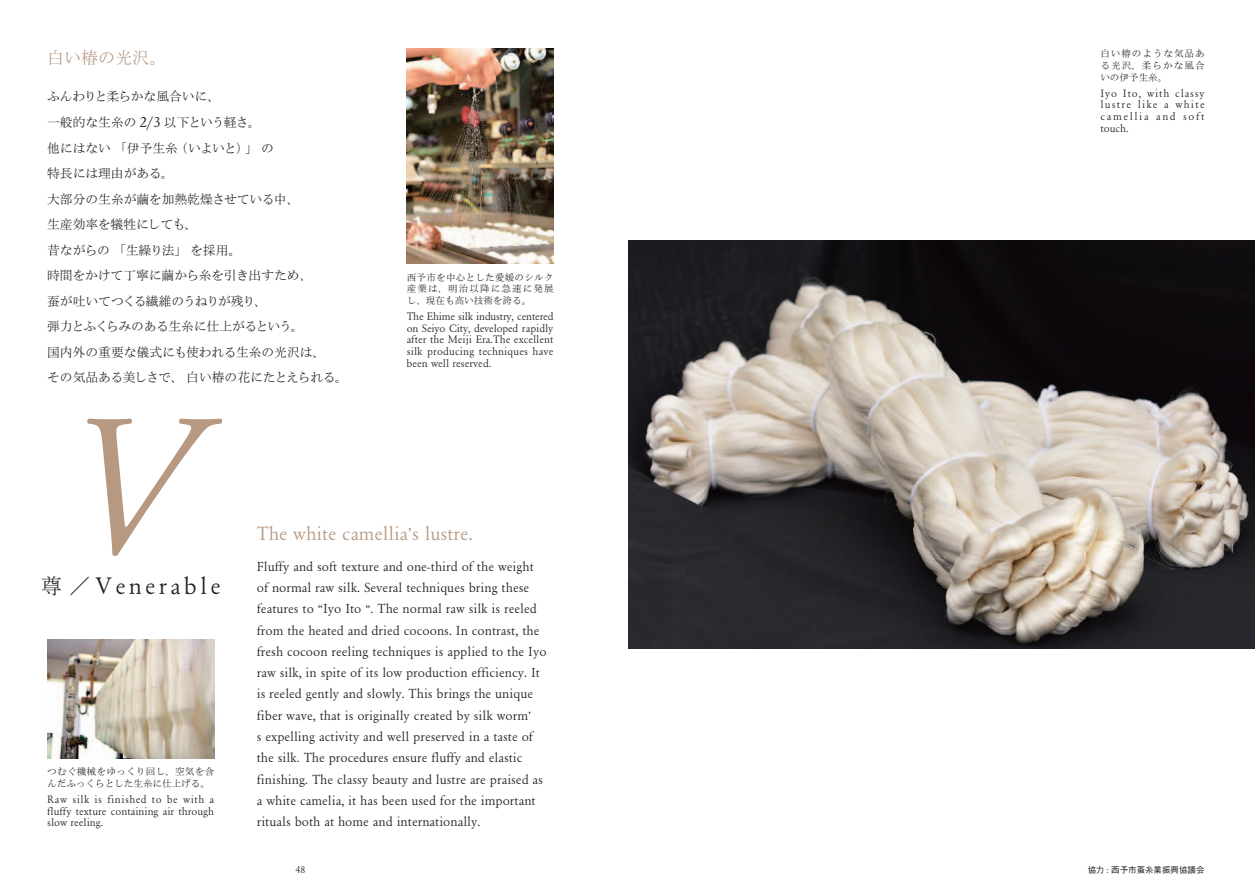
<style>
.page{position:relative;width:1255px;height:889px;background:#fff}
.page>*{position:absolute;margin:0;border:0;box-sizing:border-box;transform-origin:0 0}
.t1{font:italic 201.9px "Adobe Garamond Pro";color:#b79881}
.t2{font:23.85px "Ro Garamond";letter-spacing:.135em;color:#231f20}
.t3{font:21.3px "Ro H Mincho Pr 5 N";color:#231f20}
.t4{font:19.05px "Ro Garamond";color:#b79881}
.t5{font:16.95px "Ro H Mincho Pr 5 N";color:#b79881}
.t6{font:13.05px/21.3px "Ro Garamond";color:#231f20}
.t7{font:12.75px/25.5px "Ro H Mincho Pr 5 N";color:#231f20}
.t8{font:10.65px/11.7px "Ro Garamond";letter-spacing:.015em;color:#231f20;text-align:justify}
.t9{font:9.9px "Ro Garamond";color:#231f20}
.t10{font:9.6px/11.7px "Ro H Mincho Pr 5 N";letter-spacing:.025em;color:#231f20;text-align:justify}
.t11{font:9.6px/11.7px "Ro H Mincho Pr 5 N";color:#231f20}
.t12{font:500 8.55px "Gothic BBB Pr 6 N";color:#231f20}
.s1{font-family:"Ro Garamond";font-size:14.85px}
.s2{font-family:"Ro Garamond";font-size:14.25px}
.s3{font-family:"Ro H Mincho Pr 5 N";font-size:21.3px}
.s4{font-family:"Ro H Mincho Pr 5 N";font-size:16.95px}
.s5{font-family:"Ro H Mincho Pr 5 N";font-size:11.7px}
.s6{font-family:"DINOT";font-weight:400;font-size:9.3px}
</style>
<div class="page">
<img style="left:628px;top:241px;width:626px;height:407px">
<img style="left:47px;top:639px;width:167px;height:119px">
<img style="left:406px;top:49px;width:147px;height:214px">
<p class="t5" style="left:47px;top:47px;width:121px">白い椿の光沢。</p>
<p class="t7" style="left:47px;top:85px;width:302px">ふんわりと柔らかな風合いに、<br>一般的な生糸の <span class="s1">2</span><span class="s2">/</span><span class="s1">3</span> 以下という軽さ。<br>他にはない「伊予生糸（いよいと）」の<br>特長には理由がある。<br>大部分の生糸が繭を加熱乾燥させている中、<br>生産効率を犠牲にしても、<br>昔ながらの「生繰り法」を採用。<br>時間をかけて丁寧に繭から糸を引き出すため、<br>蚕が吐いてつくる繊維のうねりが残り、<br>弾力とふくらみのある生糸に仕上がるという。<br>国内外の重要な儀式にも使われる生糸の光沢は、<br>その気品ある美しさで、白い椿の花にたとえられる。</p>
<p class="t10" style="left:406px;top:272px;width:148px">西予市を中心とした愛媛のシルク産業は、明治以降に急速に発展し、現在も高い技術を誇る。</p>
<p class="t8" style="left:406px;top:310px;width:148px">The Ehime silk industry, centered on Seiyo City, developed rapidly after the Meiji Era.The excellent silk producing techniques have been well reserved.</p>
<h3 class="t3" style="left:41px;top:572px;width:23px">尊</h3>
<h1 class="t1" style="left:61px;top:367px;width:127px">V</h1>
<h2 class="t2" style="left:69px;top:572px;width:153px"><span class="s3">／</span> Venerable</h2>
<p class="t11" style="left:47px;top:766px;width:168px">つむぐ機械をゆっくり回し、空気を含んだふっくらとした生糸に仕上げる。</p>
<p class="t8" style="left:47px;top:793px;width:168px">Raw silk is finished to be with a fluffy texture containing air through slow reeling.</p>
<h3 class="t4" style="left:257px;top:523px;width:218px">The white camellia<span class="s4">ʼ</span>s lustre.</h3>
<p class="t6" style="left:257px;top:556px;width:291px">Fluffy and soft texture and one-third of the weight of normal raw silk. Several techniques bring these features to <span class="s5">“</span>Iyo Ito <span class="s5">“</span>. The normal raw silk is reeled from the heated and dried cocoons. In contrast, the fresh cocoon reeling techniques is applied to the Iyo raw silk, in spite of its low production efficiency. It is reeled gently and slowly. This brings the unique fiber wave, that is originally created by silk worm<span class="s5">ʼ<br></span>s expelling activity and well preserved in a taste of the silk. The procedures ensure fluffy and elastic finishing. The classy beauty and lustre are praised as a white camelia, it has been used for the important rituals both at home and internationally.</p>
<p class="t10" style="left:1100px;top:48px;width:106px">白い椿のような気品ある光沢、柔らかな風合いの伊予生糸。</p>
<p class="t8" style="left:1100px;top:87px;width:106px">Iyo Ito, with classy lustre like a white camellia and soft touch.</p>
<p class="t9" style="left:295px;top:864px;width:11px">48</p>
<p class="t12" style="left:1087px;top:863px;width:118px">協力 <span class="s6">:</span> 西予市蚕糸業振興協議会</p>
</div>
